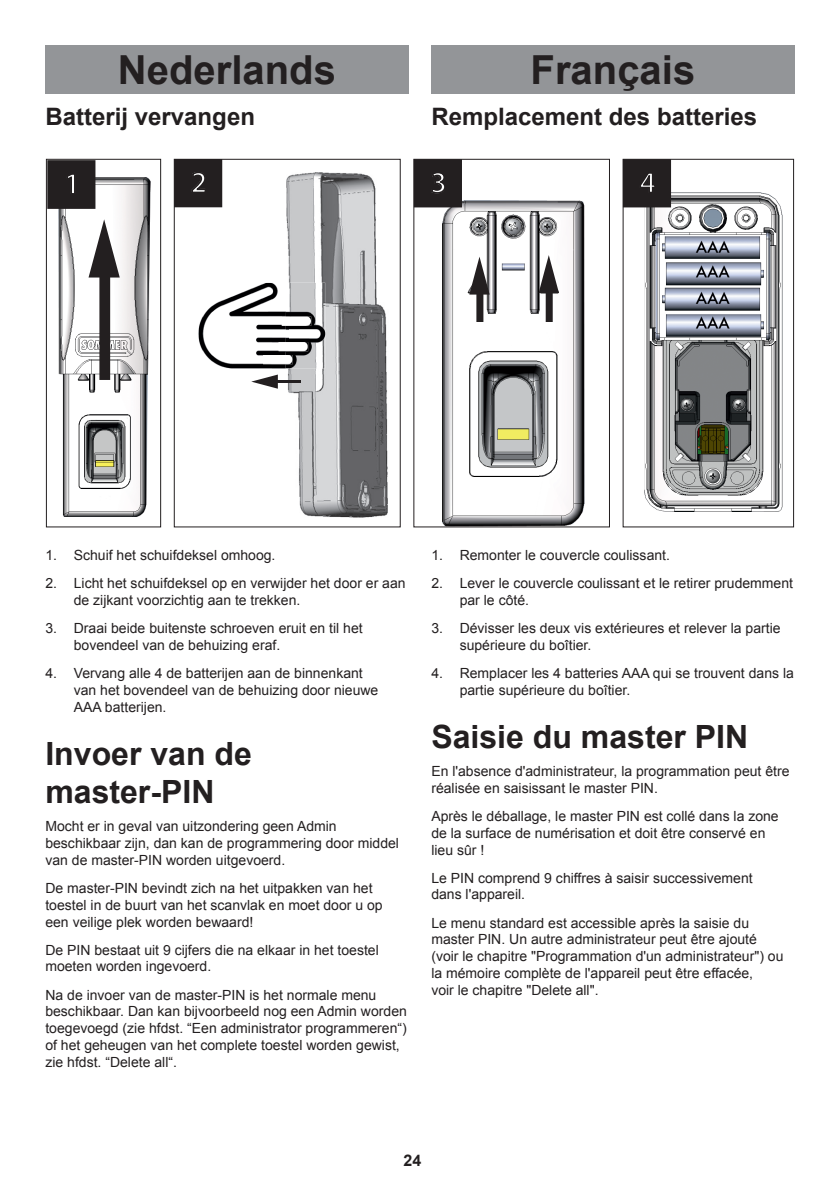
<style>
.page{position:relative;width:840px;height:1191px;background:#fff}
.page>*{position:absolute;margin:0;border:0;box-sizing:border-box;transform-origin:0 0}
.t1{font:700 40px "Arial";color:#231f20}
.t2{font:700 32px/38.4px "Arial";color:#231f20}
.t3{font:600 30.6px "Myriad Pro";color:#fff}
.t4{font:600 30.4px "Myriad Pro";color:#fff}
.t5{font:700 24px "Arial";color:#231f20}
.t6{font:700 16px "Arial";color:#231f20}
.t7{font:14px/16.8px "Arial";color:#231f20}
</style>
<div class="page">
<div style="left:45px;top:45px;width:363px;height:49px;background:#939598"></div>
<div style="left:431px;top:45px;width:363px;height:49px;background:#939598"></div>
<img style="left:59px;top:178px;width:91px;height:338px">
<div style="left:46px;top:159px;width:115px;height:368px;border:1px solid #231f20"></div>
<div style="left:99px;top:267px;width:11px;height:113px;background:#231f20"></div>
<svg style="left:88px;top:219px;width:32px;height:58px"></svg>
<div style="left:48px;top:161px;width:46px;height:47px;background:#231f20"></div>
<div style="left:47px;top:160px;width:48px;height:49px;border:2px solid #231f20"></div>
<img style="left:285px;top:172px;width:103px;height:345px">
<img style="left:198px;top:283px;width:127px;height:85px">
<img style="left:281px;top:316px;width:30px;height:10px">
<img style="left:289px;top:329px;width:32px;height:9px">
<img style="left:278px;top:342px;width:30px;height:9px">
<img style="left:263px;top:355px;width:29px;height:9px">
<hr style="left:273px;top:380px;width:27px;height:2px;background:#231f20">
<svg style="left:251px;top:374px;width:27px;height:15px"></svg>
<div style="left:174px;top:159px;width:226px;height:368px;border:1px solid #231f20"></div>
<div style="left:175px;top:160px;width:46px;height:46px;background:#231f20"></div>
<div style="left:174px;top:159px;width:48px;height:48px;border:2px solid #231f20"></div>
<img style="left:442px;top:201px;width:142px;height:324px">
<div style="left:414px;top:160px;width:46px;height:46px;background:#231f20"></div>
<div style="left:413px;top:159px;width:48px;height:48px;border:2px solid #231f20"></div>
<img style="left:643px;top:192px;width:139px;height:320px">
<div style="left:623px;top:160px;width:46px;height:46px;background:#231f20"></div>
<div style="left:622px;top:159px;width:48px;height:48px;border:2px solid #231f20"></div>
<div style="left:476px;top:288px;width:7px;height:33px;background:#231f20"></div>
<svg style="left:469px;top:257px;width:20px;height:37px"></svg>
<div style="left:545px;top:286px;width:7px;height:35px;background:#231f20"></div>
<svg style="left:538px;top:255px;width:20px;height:38px"></svg>
<h1 class="t1" style="left:118px;top:43px;width:219px">Nederlands</h1>
<h1 class="t1" style="left:530px;top:43px;width:166px">Français</h1>
<h3 class="t5" style="left:45px;top:101px;width:211px">batterij vervangen</h3>
<h3 class="t5" style="left:431px;top:101px;width:327px">Remplacement des batteries</h3>
<h3 class="t3" style="left:64px;top:164px;width:18px">1</h3>
<h3 class="t4" style="left:191px;top:163px;width:18px">2</h3>
<h3 class="t4" style="left:430px;top:163px;width:18px">3</h3>
<h3 class="t4" style="left:639px;top:163px;width:18px">4</h3>
<p class="t7" style="left:45px;top:547px;width:231px">1. Schuif het schuifdeksel omhoog.</p>
<p class="t7" style="left:74px;top:575px;width:333px;text-indent:-28px">2. Licht het schuifdeksel op en verwijder het door er aan de zijkant voorzichtig aan te trekken.</p>
<p class="t7" style="left:74px;top:620px;width:290px;text-indent:-28px">3. Draai beide buitenste schroeven eruit en til het bovendeel van de behuizing eraf.</p>
<p class="t7" style="left:74px;top:665px;width:306px;text-indent:-28px">4. Vervang alle 4 de batterijen aan de binnenkant van het bovendeel van de behuizing door nieuwe<br>AAA batterijen.</p>
<h2 class="t2" style="left:45px;top:735px;width:208px">invoer van de master-piN</h2>
<p class="t7" style="left:45px;top:818px;width:355px">Mocht er in geval van uitzondering geen Admin beschikbaar zijn, dan kan de programmering door middel van de master-PIN worden uitgevoerd.</p>
<p class="t7" style="left:45px;top:879px;width:338px">De master-PIN bevindt zich na het uitpakken van het toestel in de buurt van het scanvlak en moet door u op een veilige plek worden bewaard!</p>
<p class="t7" style="left:45px;top:941px;width:335px">De PIN bestaat uit 9 cijfers die na elkaar in het toestel moeten worden ingevoerd.</p>
<p class="t7" style="left:45px;top:986px;width:363px">Na de invoer van de master-PIN is het normale menu beschikbaar. Dan kan bijvoorbeeld nog een Admin worden toegevoegd (zie hfdst. “Een administrator programmeren“) of het geheugen van het complete toestel worden gewist, zie hfdst. “Delete all“.</p>
<p class="t7" style="left:431px;top:547px;width:240px">1. Remonter le couvercle coulissant.</p>
<p class="t7" style="left:459px;top:575px;width:335px;text-indent:-28px">2. Lever le couvercle coulissant et le retirer prudemment par le côté.</p>
<p class="t7" style="left:459px;top:620px;width:322px;text-indent:-28px">3. Dévisser les deux vis extérieures et relever la partie supérieure du boîtier.</p>
<p class="t7" style="left:459px;top:665px;width:335px;text-indent:-28px">4. Remplacer les 4 batteries AAA qui se trouvent dans la partie supérieure du boîtier.</p>
<h2 class="t2" style="left:431px;top:718px;width:318px">saisie du master piN</h2>
<p class="t7" style="left:431px;top:762px;width:359px">En l'absence d'administrateur, la programmation peut être réalisée en saisissant le master PIN.</p>
<p class="t7" style="left:431px;top:807px;width:349px">Après le déballage, le master PIN est collé dans la zone de la surface de numérisation et doit être conservé en lieu sûr !</p>
<p class="t7" style="left:431px;top:869px;width:323px">Le PIN comprend 9 chiffres à saisir successivement dans l'appareil.</p>
<p class="t7" style="left:431px;top:914px;width:353px">Le menu standard est accessible après la saisie du master PIN. Un autre administrateur peut être ajouté (voir le chapitre "Programmation d'un administrateur") ou la mémoire complète de l'appareil peut être effacée,<br>voir le chapitre "Delete all".</p>
<p class="t6" style="left:403px;top:1149px;width:19px">24</p>
</div>
